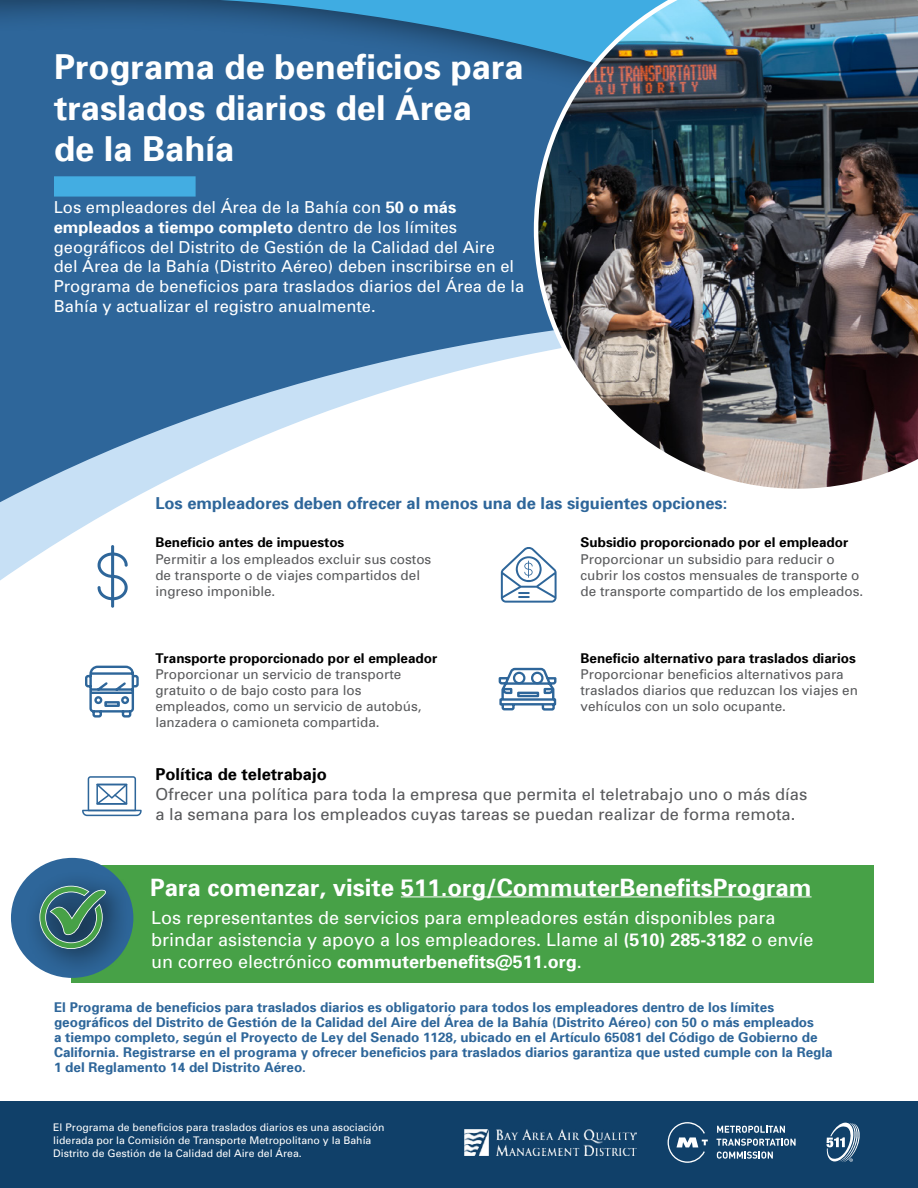
<style>
.page{position:relative;width:918px;height:1188px;background:#fff}
.page>*{position:absolute;margin:0;border:0;box-sizing:border-box;transform-origin:0 0}
.t1{font:700 34.5px/41.4px "Univers 65";color:#fff}
.t2{font:700 24px "Univers 65";color:#fff}
.t3{font:18px/21.6px "Univers";color:#fff}
.t4{font:700 18px "Univers 65";color:#fff}
.t5{font:16.5px/19.8px "Univers";color:#fff}
.t6{font:16.5px/19.8px "Univers";color:#58595b}
.t7{font:700 16.5px "Univers 65";color:#2e669a}
.t8{font:700 16.5px "Univers 65";color:#fff}
.t9{font:700 16.5px "Univers 65";color:#000}
.t10{font:700 13.5px/15px "Univers 65";color:#2e669a}
.t11{font:13.5px/16.2px "Univers";color:#58595b}
.t12{font:700 13.5px "Univers 65";color:#000}
.t13{font:10.5px/12.6px "Univers";color:#fff}
.s1{font-family:"Univers 65";font-weight:700}
.s2{font-family:"Univers";font-weight:400}
</style>
<div class="page">
<svg style="left:0;top:480px;width:501px;height:127px"></svg>
<svg style="left:0;top:0;width:534px;height:480px;background:#4d7eaa"></svg>
<div style="left:0;top:1102px;width:918px;height:86px;background:#104069"></div>
<div style="left:54px;top:176px;width:142px;height:21px;background:#43ade2"></div>
<img style="left:534px;top:0;width:384px;height:489px">
<svg style="left:98px;top:552px;width:30px;height:48px"></svg>
<hr style="left:111px;top:545px;width:3px;height:63px;background:#2e669a;border-radius:2px">
<svg style="left:501px;top:547px;width:56px;height:56px"></svg>
<svg style="left:85px;top:665px;width:54px;height:53px"></svg>
<svg style="left:498px;top:667px;width:59px;height:44px"></svg>
<div style="left:531px;top:672px;width:13px;height:12px;border:2px solid #2e669a;border-radius:50%"></div>
<div style="left:513px;top:672px;width:12px;height:12px;border:2px solid #2e669a;border-radius:50%"></div>
<svg style="left:82px;top:776px;width:60px;height:40px"></svg>
<svg style="left:668px;top:1122px;width:40px;height:41px"></svg>
<svg style="left:717px;top:1126px;width:68px;height:7px"></svg>
<svg style="left:717px;top:1139px;width:79px;height:7px"></svg>
<svg style="left:717px;top:1152px;width:56px;height:7px"></svg>
<img style="left:465px;top:1130px;width:172px;height:25px">
<svg style="left:826px;top:1123px;width:34px;height:39px"></svg>
<div style="left:71px;top:865px;width:803px;height:118px;background:#47a147"></div>
<hr style="left:401px;top:897px;width:411px;height:1px;background:#fff">
<div style="left:11px;top:858px;width:122px;height:120px;background:#2e669a;border-radius:50%"></div>
<div style="left:24px;top:871px;width:109px;height:107px;background:#000;opacity:.75"></div>
<svg style="left:39px;top:886px;width:67px;height:63px;background:#447a71"></svg>
<h1 class="t1" style="left:54px;top:44px;width:471px">Programa de beneficios para traslados diarios del Área<br>de la Bahía</h1>
<p class="t5" style="left:54px;top:197px;width:404px">Los empleadores del Área de la Bahía con <span class="s1">50 o más</span></p>
<p class="t8" style="left:54px;top:216px;width:405px">empleados a tiempo completo <span class="s2">dentro de los límites</span></p>
<p class="t5" style="left:54px;top:237px;width:472px">geográficos del Distrito de Gestión de la Calidad del Aire<br>del Área de la Bahía (Distrito Aéreo) deben inscribirse en el Programa de beneficios para traslados diarios del Área de la Bahía y actualizar el registro anualmente.</p>
<p class="t7" style="left:155px;top:492px;width:574px">Los empleadores deben ofrecer al menos una de las siguientes opciones:</p>
<p class="t12" style="left:155px;top:534px;width:191px">Beneficio antes de impuestos</p>
<p class="t11" style="left:155px;top:551px;width:278px">Permitir a los empleados excluir sus costos de transporte o de viajes compartidos del ingreso imponible.</p>
<p class="t12" style="left:155px;top:649px;width:284px">Transporte proporcionado por el empleador</p>
<p class="t11" style="left:155px;top:666px;width:268px">Proporcionar un servicio de transporte gratuito o de bajo costo para los empleados, como un servicio de autobús, lanzadera o camioneta compartida.</p>
<p class="t12" style="left:580px;top:534px;width:269px">Subsidio proporcionado por el empleador</p>
<p class="t11" style="left:580px;top:551px;width:284px">Proporcionar un subsidio para reducir o cubrir los costos mensuales de transporte o de transporte compartido de los empleados.</p>
<p class="t12" style="left:580px;top:649px;width:277px">Beneficio alternativo para traslados diarios</p>
<p class="t11" style="left:580px;top:666px;width:279px">Proporcionar beneficios alternativos para traslados diarios que reduzcan los viajes en vehículos con un solo ocupante.</p>
<p class="t9" style="left:155px;top:764px;width:173px">Política de teletrabajo</p>
<p class="t6" style="left:155px;top:784px;width:653px">Ofrecer una política para toda la empresa que permita el teletrabajo uno o más días a la semana para los empleados cuyas tareas se puedan realizar de forma remota.</p>
<h2 class="t2" style="left:150px;top:872px;width:663px">Para comenzar, visite 511.org/CommuterBenefitsProgram</h2>
<h3 class="t3" style="left:151px;top:907px;width:664px">Los representantes de servicios para empleadores están disponibles para brindar asistencia y apoyo a los empleadores. Llame al <span class="s1">(510) 285-3182</span> o envíe</h3>
<h3 class="t4" style="left:151px;top:950px;width:432px"><span class="s2">un correo electrónico</span> commuterbenefits@511.org<span class="s2">.</span></h3>
<p class="t10" style="left:54px;top:999px;width:780px">El Programa de beneficios para traslados diarios es obligatorio para todos los empleadores dentro de los límites geográficos del Distrito de Gestión de la Calidad del Aire del Área de la Bahía (Distrito Aéreo) con 50 o más empleados<br>a tiempo completo, según el Proyecto de Ley del Senado 1128, ubicado en el Artículo 65081 del Código de Gobierno de California. Registrarse en el programa y ofrecer beneficios para traslados diarios garantiza que usted cumple con la Regla 1 del Reglamento 14 del Distrito Aéreo.</p>
<p class="t13" style="left:53px;top:1121px;width:333px">El Programa de beneficios para traslados diarios es una asociación liderada por la Comisión de Transporte Metropolitano y la Bahía<br>Distrito de Gestión de la Calidad del Aire del Área.</p>
</div>
